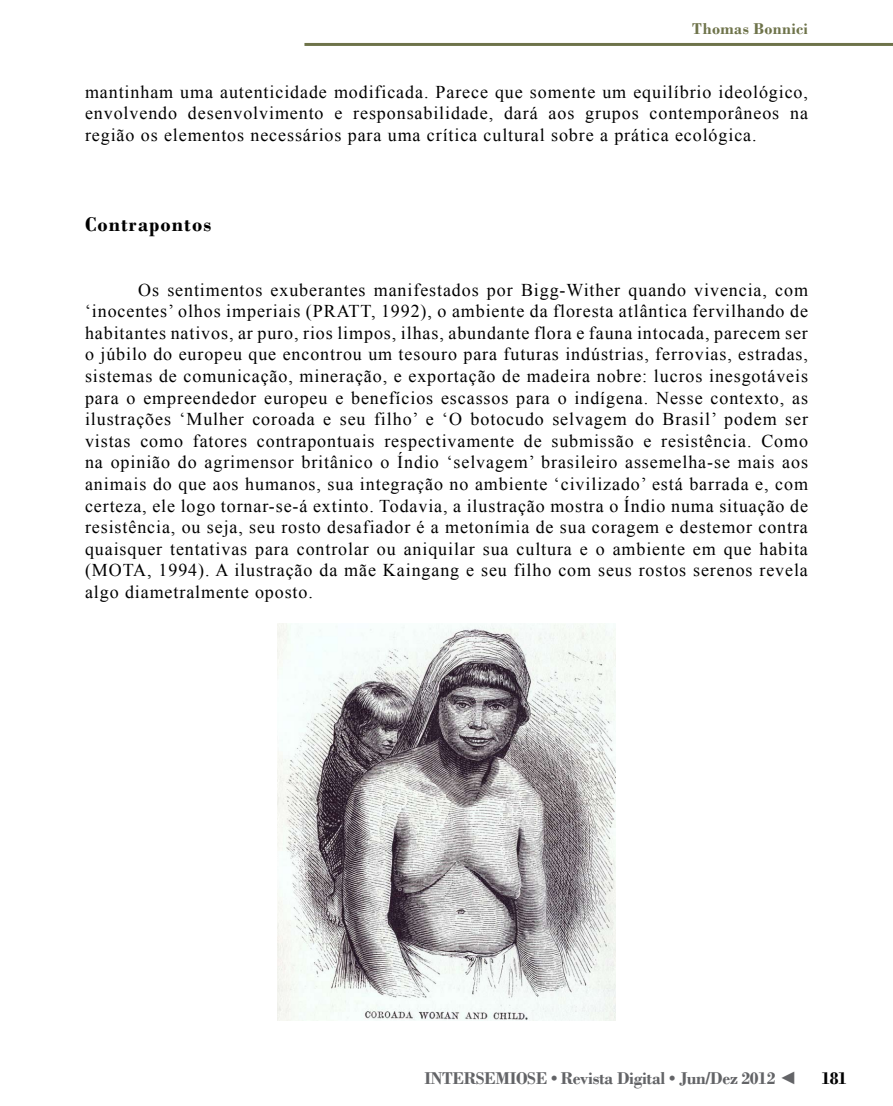
<style>
.page{position:relative;width:893px;height:1106px;background:#fff}
.page>*{position:absolute;margin:0;border:0;box-sizing:border-box;transform-origin:0 0}
.t1{font:700 20.85px "Bodoni";letter-spacing:.05em;color:#000}
.t2{font:18px/21.6px "Times New Roman";letter-spacing:.05em;color:#000;text-align:justify}
.t3{font:700 18px "Bodoni";letter-spacing:-.02em;color:#636467}
.t4{font:700 18px "Bodoni";color:#000}
.t5{font:700 16.5px "Bodoni";letter-spacing:.02em;color:#6e734a}
.s1{font-family:"Times New Roman"}
</style>
<div class="page">
<hr style="left:304px;top:43px;width:589px;height:3px;background:#6e734a">
<img style="left:277px;top:623px;width:339px;height:397px">
<p class="t5" style="left:692px;top:19px;width:117px">Thomas Bonnici</p>
<p class="t2" style="left:85px;top:80px;width:724px">mantinham uma autenticidade modificada. Parece que somente um equilíbrio ideológico, envolvendo desenvolvimento e responsabilidade, dará aos grupos contemporâneos na região os elementos necessários para uma crítica cultural sobre a prática ecológica.</p>
<p class="t1" style="left:85px;top:212px;width:128px">Contrapontos</p>
<p class="t2" style="left:85px;top:278px;width:724px;text-indent:53px">Os sentimentos exuberantes manifestados por Bigg-Wither quando vivencia, com ‘inocentes’ olhos imperiais (PRATT, 1992), o ambiente da floresta atlântica fervilhando de habitantes nativos, ar puro, rios limpos, ilhas, abundante flora e fauna intocada, parecem ser o júbilo do europeu que encontrou um tesouro para futuras indústrias, ferrovias, estradas, sistemas de comunicação, mineração, e exportação de madeira nobre: lucros inesgotáveis para o empreendedor europeu e benefícios escassos para o indígena. Nesse contexto, as ilustrações ‘Mulher coroada e seu filho’ e ‘O botocudo selvagem do Brasil’ podem ser vistas como fatores contrapontuais respectivamente de submissão e resistência. Como na opinião do agrimensor britânico o Índio ‘selvagem’ brasileiro assemelha-se mais aos animais do que aos humanos, sua integração no ambiente ‘civilizado’ está barrada e, com certeza, ele logo tornar-se-á extinto. Todavia, a ilustração mostra o Índio numa situação de resistência, ou seja, seu rosto desafiador é a metonímia de sua coragem e destemor contra quaisquer tentativas para controlar ou aniquilar sua cultura e o ambiente em que habita (MOTA, 1994). A ilustração da mãe Kaingang e seu filho com seus rostos serenos revela algo diametralmente oposto.</p>
<p class="t3" style="left:425px;top:1067px;width:374px">INTERSEMIOSE • Revista Digital • Jun/Dez 2012 <span class="s1">◄</span></p>
<p class="t4" style="left:821px;top:1067px;width:27px">181</p>
</div>
